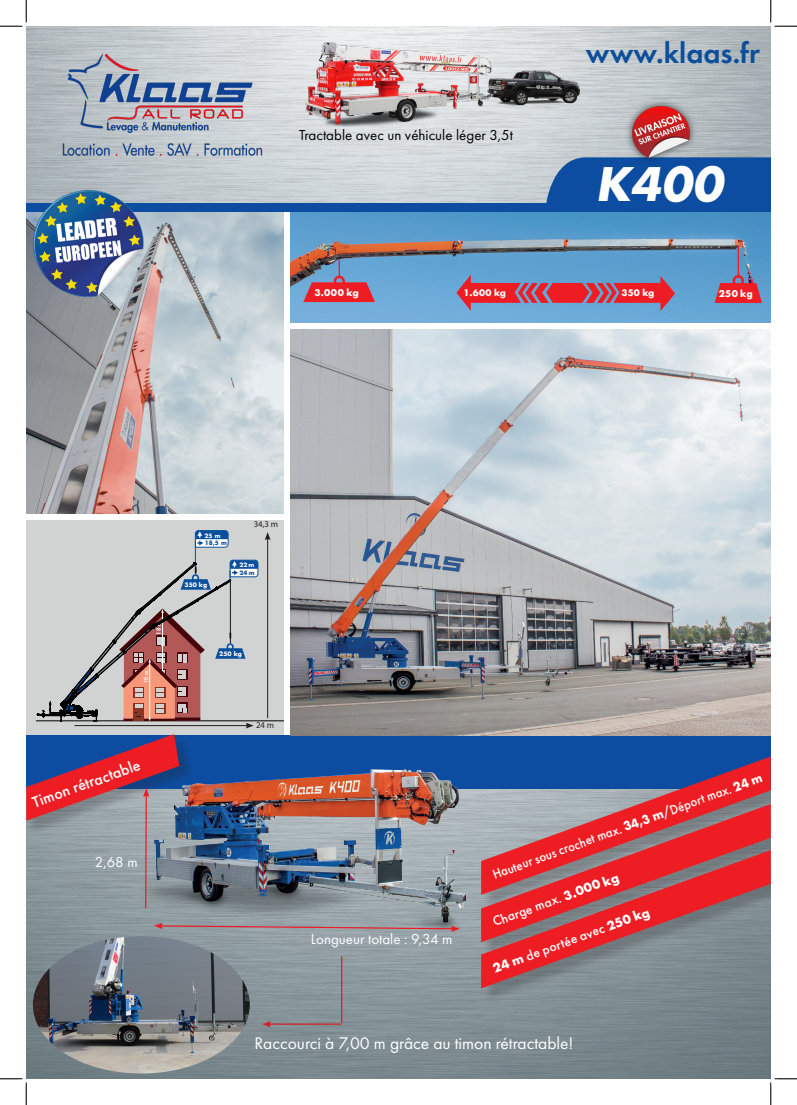
<style>
.page{position:relative;width:797px;height:1105px;background:#fff}
.page>*{position:absolute;margin:0;border:0;box-sizing:border-box;transform-origin:0 0}
.t1{font:italic 700 45px "Futura Std";color:#fff}
.t2{font:600 30px "Futura PT";color:#0b4f9a}
.t3{font:17.5px "Futura PT";color:#fff}
.t4{font:500 16.25px "Futura PT";color:#fff}
.t5{font:15px "Futura PT";color:#000}
.t6{font:15px "Futura PT";color:#fff}
.t7{font:500 13.75px "Futura PT";color:#fff;scale:.93 1}
.t8{font:500 13.75px "Futura PT";color:#fff}
.t9{font:700 10.38px "Futura PT";letter-spacing:.02em;color:#fff}
.t10{font:700 10px "Futura PT";letter-spacing:.02em;color:#fff}
.t11{font:8.75px "Myriad Pro";color:#231f20}
.t12{font:700 6px "Futura";color:#fff}
.t13{font:700 5.88px "Futura";color:#0a4f9d}
.t14{font:700 5.88px "Futura";color:#fff}
.t15{font:800 5.75px "Futura";color:#fff}
.t16{font:800 5.5px "Futura";color:#fff}
.s1{font-weight:700}
</style>
<div class="page">
<img style="left:26px;top:26px;width:744px;height:177px">
<img style="left:290px;top:212px;width:480px;height:110px">
<img style="left:26px;top:788px;width:744px;height:291px">
<div style="left:545px;top:157px;width:225px;height:46px;background:#0d4da1"></div>
<div style="left:26px;top:203px;width:744px;height:9px;background:#0d4da1"></div>
<div style="left:26px;top:735px;width:744px;height:53px;background:#0d4da1"></div>
<div style="left:26px;top:521px;width:257px;height:214px;background:#d1d2d2"></div>
<hr style="left:36px;top:721px;width:247px;height:1px;background:#000001">
<img style="left:290px;top:329px;width:480px;height:406px">
<svg style="left:481px;top:757px;width:289px;height:47px"></svg>
<svg style="left:481px;top:804px;width:289px;height:46px;background:#c65d63"></svg>
<div style="left:483px;top:849px;width:287px;height:154px;background:#231f20;opacity:.25"></div>
<svg style="left:481px;top:850px;width:289px;height:138px;background:#b35359"></svg>
<img style="left:26px;top:212px;width:257px;height:301px">
<svg style="left:456px;top:275px;width:219px;height:36px;background:#a66480"></svg>
<svg style="left:303px;top:260px;width:72px;height:42px;background:#a16178"></svg>
<hr style="left:737px;top:246px;width:2px;height:32px;background:#ee1d23">
<svg style="left:714px;top:275px;width:48px;height:28px"></svg>
<img style="left:101px;top:769px;width:365px;height:189px">
<img style="left:53px;top:40px;width:216px;height:126px">
<img style="left:26px;top:190px;width:121px;height:108px">
<div style="left:26px;top:736px;width:168px;height:100px;background:#231f20;opacity:.25"></div>
<img style="left:305px;top:40px;width:274px;height:87px">
<img style="left:621px;top:95px;width:79px;height:73px">
<svg style="left:37px;top:530px;width:221px;height:198px"></svg>
<hr style="left:267px;top:538px;width:1px;height:180px;background:#231f20">
<svg style="left:265px;top:532px;width:5px;height:8px"></svg>
<svg style="left:154px;top:923px;width:306px;height:9px;background:#a08c92"></svg>
<svg style="left:26px;top:734px;width:153px;height:176px"></svg>
<img style="left:33px;top:936px;width:217px;height:137px">
<hr style="left:269px;top:1023px;width:72px;height:2px;background:#d1232a">
<svg style="left:262px;top:1021px;width:9px;height:6px"></svg>
<hr style="left:341px;top:956px;width:1px;height:67px;background:#d1232a">
<svg style="left:0;top:0;width:27px;height:27px"></svg>
<svg style="left:0;top:1078px;width:27px;height:27px"></svg>
<svg style="left:770px;top:0;width:27px;height:27px"></svg>
<svg style="left:770px;top:1078px;width:27px;height:27px"></svg>
<p class="t5" style="left:299px;top:126px;width:215px">Tractable avec un véhicule léger 3,5t</p>
<p class="t2" style="left:586px;top:35px;width:175px">www.klaas.fr</p>
<p class="t1" style="left:595px;top:154px;width:128px">K400</p>
<p class="t9" style="left:314px;top:286px;width:46px">3.000 kg</p>
<p class="t10" style="left:463px;top:286px;width:44px">1.600 kg</p>
<p class="t10" style="left:621px;top:286px;width:34px">350 kg</p>
<p class="t9" style="left:718px;top:287px;width:36px">250 kg</p>
<p class="t15" style="left:155px;top:635px;width:14px;rotate:-90deg">18 m</p>
<p class="t16" style="left:142px;top:683px;width:14px;rotate:-90deg">10 m</p>
<p class="t4" style="left:30px;top:793px;width:115px;rotate:-20deg">Timon rétractable</p>
<p class="t6" style="left:95px;top:853px;width:44px">2,68 m</p>
<p class="t14" style="left:205px;top:531px;width:17px">25 m</p>
<p class="t13" style="left:205px;top:539px;width:23px">18,5 m</p>
<p class="t12" style="left:184px;top:580px;width:24px">350 kg</p>
<p class="t11" style="left:254px;top:519px;width:26px">34,3 m</p>
<p class="t14" style="left:239px;top:561px;width:16px">22m</p>
<p class="t13" style="left:240px;top:568px;width:16px">24m</p>
<p class="t12" style="left:219px;top:649px;width:24px">250 kg</p>
<p class="t11" style="left:256px;top:720px;width:20px">24 m</p>
<p class="t6" style="left:311px;top:930px;width:143px">Longueur totale : 9,34 m</p>
<p class="t7" style="left:490px;top:867px;width:309px;rotate:-20deg">Hauteur sous crochet max. <span class="s1">34,3 m</span>/Déport max. <span class="s1">24 m</span></p>
<p class="t8" style="left:490px;top:914px;width:135px;rotate:-20deg">Charge max. <span class="s1">3.000 kg</span></p>
<p class="t8" style="left:490px;top:960px;width:167px;rotate:-20deg"><span class="s1">24 m</span> de portée avec <span class="s1">250 kg</span></p>
<p class="t3" style="left:254px;top:1033px;width:320px">Raccourci à 7,00 m grâce au timon rétractable!</p>
</div>
